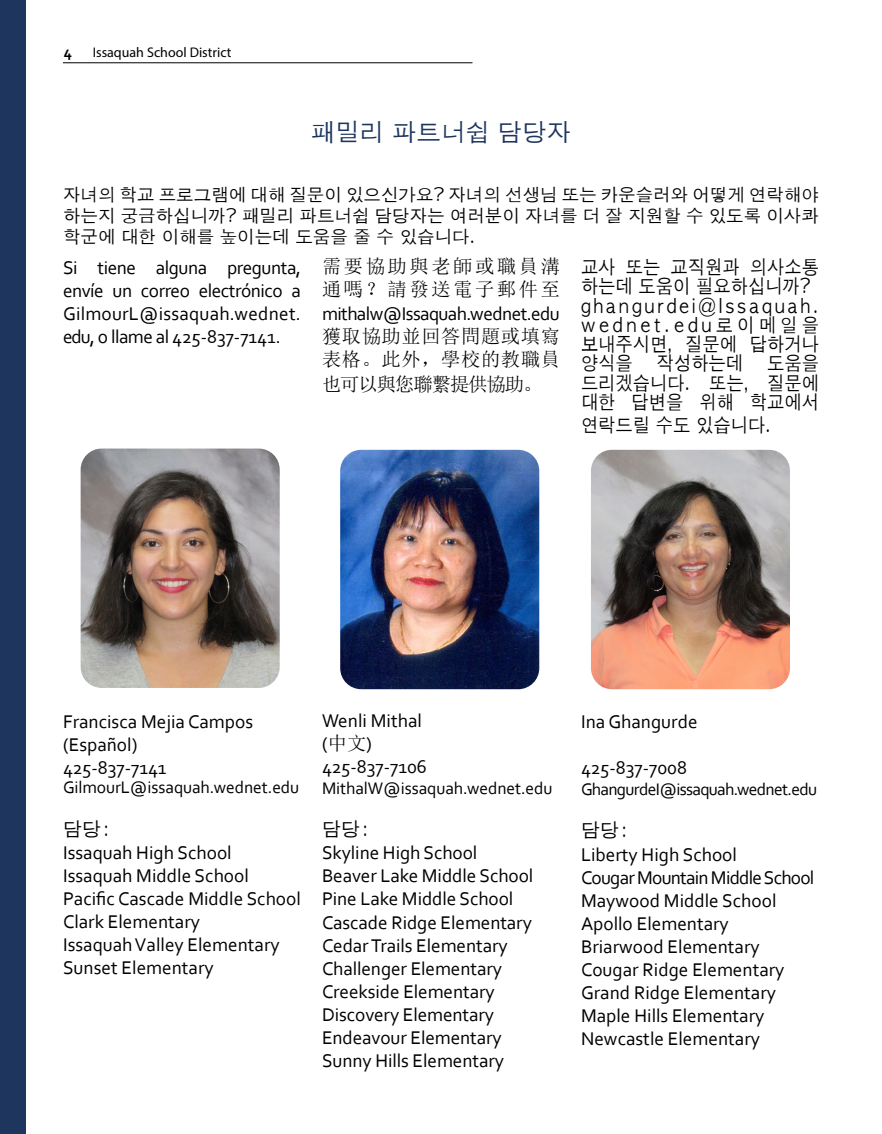
<style>
.page{position:relative;width:882px;height:1134px;background:#fff}
.page>*{position:absolute;margin:0;border:0;box-sizing:border-box;transform-origin:0 0}
.t1{font:24.5px "Apple Gothic";color:#1e355e}
.t2{font:19.25px/23.1px "Corbel";color:#000}
.t3{font:19.25px/19.2px "Apple Gothic";color:#000;scale:.9 1}
.t4{font:19.25px "Corbel";letter-spacing:-.03em;color:#000}
.t5{font:19.25px/23.1px "Sim Sun";letter-spacing:.035em;color:#000}
.t6{font:19.25px/23.1px "Sim Sun";letter-spacing:.135em;color:#000}
.t7{font:19.25px "Sim Sun";letter-spacing:-.05em;color:#000}
.t8{font:19.25px "Apple Gothic";color:#000}
.t9{font:17.5px/21px "Apple Gothic";color:#000;text-align:justify}
.t10{font:17.5px "Corbel";letter-spacing:-.005em;color:#000}
.t11{font:17.5px "Corbel";letter-spacing:-.04em;color:#000}
.t12{font:700 15.75px "Corbel";color:#000}
.t13{font:14px "Myriad Pro";color:#000}
.s1{font-family:"Sim Sun"}
</style>
<div class="page">
<div style="left:0;top:0;width:25px;height:1134px;background:#1e355e"></div>
<img style="left:81px;top:449px;width:199px;height:239px">
<img style="left:340px;top:450px;width:199px;height:239px">
<img style="left:591px;top:450px;width:199px;height:239px">
<hr style="left:63px;top:62px;width:409px;height:1px;background:#000">
<p class="t12" style="left:64px;top:42px;width:10px">4</p>
<p class="t13" style="left:93px;top:44px;width:140px">Issaquah School District</p>
<p class="t1" style="left:311px;top:118px;width:262px">패밀리 파트너쉽 담당자</p>
<p class="t9" style="left:63px;top:184px;width:757px">자녀의 학교 프로그램에 대해 질문이 있으신가요? 자녀의 선생님 또는 카운슬러와 어떻게 연락해야 하는지 궁금하십니까? 패밀리 파트너쉽 담당자는 여러분이 자녀를 더 잘 지원할 수 있도록 이사콰 학군에 대한 이해를 높이는데 도움을 줄 수 있습니다.</p>
<p class="t2" style="left:63px;top:255px;width:240px;text-align:justify">Si tiene alguna pregunta, envíe un correo electrónico a GilmourL@issaquah.wednet. edu, o llame al 425-837-7141.</p>
<p class="t6" style="left:322px;top:255px;width:239px">需要協助與老師或職員溝通嗎？請發送電子郵件至</p>
<p class="t3" style="left:581px;top:258px;width:266px">교사 또는 교직원과 의사소통 하는데 도움이 필요하십니까? ghangurdei@Issaquah. wednet.edu로이메일을 보내주시면, 질문에 답하거나 양식을 작성하는데 도움을 드리겠습니다. 또는, 질문에 대한 답변을 위해 학교에서</p>
<p class="t3" style="left:581px;top:416px;width:213px">연락드릴 수도 있습니다.</p>
<p class="t4" style="left:322px;top:301px;width:239px">mithalw@Issaquah.wednet.edu</p>
<p class="t5" style="left:322px;top:324px;width:239px">獲取協助並回答問題或填寫表格。此外，學校的教職員</p>
<p class="t7" style="left:322px;top:374px;width:222px">也可以與您聯繫提供協助。</p>
<p class="t2" style="left:63px;top:709px;width:192px">Francisca Mejia Campos (Español)<br>425-837-7141</p>
<p class="t10" style="left:63px;top:777px;width:238px">GilmourL@issaquah.wednet.edu</p>
<p class="t8" style="left:63px;top:818px;width:50px">담당:</p>
<p class="t2" style="left:63px;top:840px;width:239px">Issaquah High School<br>Issaquah Middle School<br>Pacific Cascade Middle School<br>Clark Elementary<br>Issaquah Valley Elementary<br>Sunset Elementary</p>
<p class="t2" style="left:322px;top:708px;width:106px">Wenli Mithal (<span class="s1">中文</span>)<br>425-837-7106</p>
<p class="t10" style="left:322px;top:777px;width:232px">MithalW@issaquah.wednet.edu</p>
<p class="t8" style="left:322px;top:818px;width:50px">담당:</p>
<p class="t2" style="left:322px;top:841px;width:213px">Skyline High School<br>Beaver Lake Middle School<br>Pine Lake Middle School<br>Cascade Ridge Elementary<br>Cedar Trails Elementary<br>Challenger Elementary<br>Creekside Elementary<br>Discovery Elementary<br>Endeavour Elementary<br>Sunny Hills Elementary</p>
<p class="t2" style="left:581px;top:709px;width:118px">Ina Ghangurde</p>
<p class="t2" style="left:581px;top:756px;width:108px">425-837-7008</p>
<p class="t11" style="left:581px;top:778px;width:238px">GhangurdeI@issaquah.wednet.edu</p>
<p class="t8" style="left:581px;top:820px;width:50px">담당:</p>
<p class="t2" style="left:581px;top:842px;width:235px">Liberty High School<br>Cougar Mountain Middle School<br>Maywood Middle School<br>Apollo Elementary<br>Briarwood Elementary<br>Cougar Ridge Elementary<br>Grand Ridge Elementary<br>Maple Hills Elementary<br>Newcastle Elementary</p>
</div>
